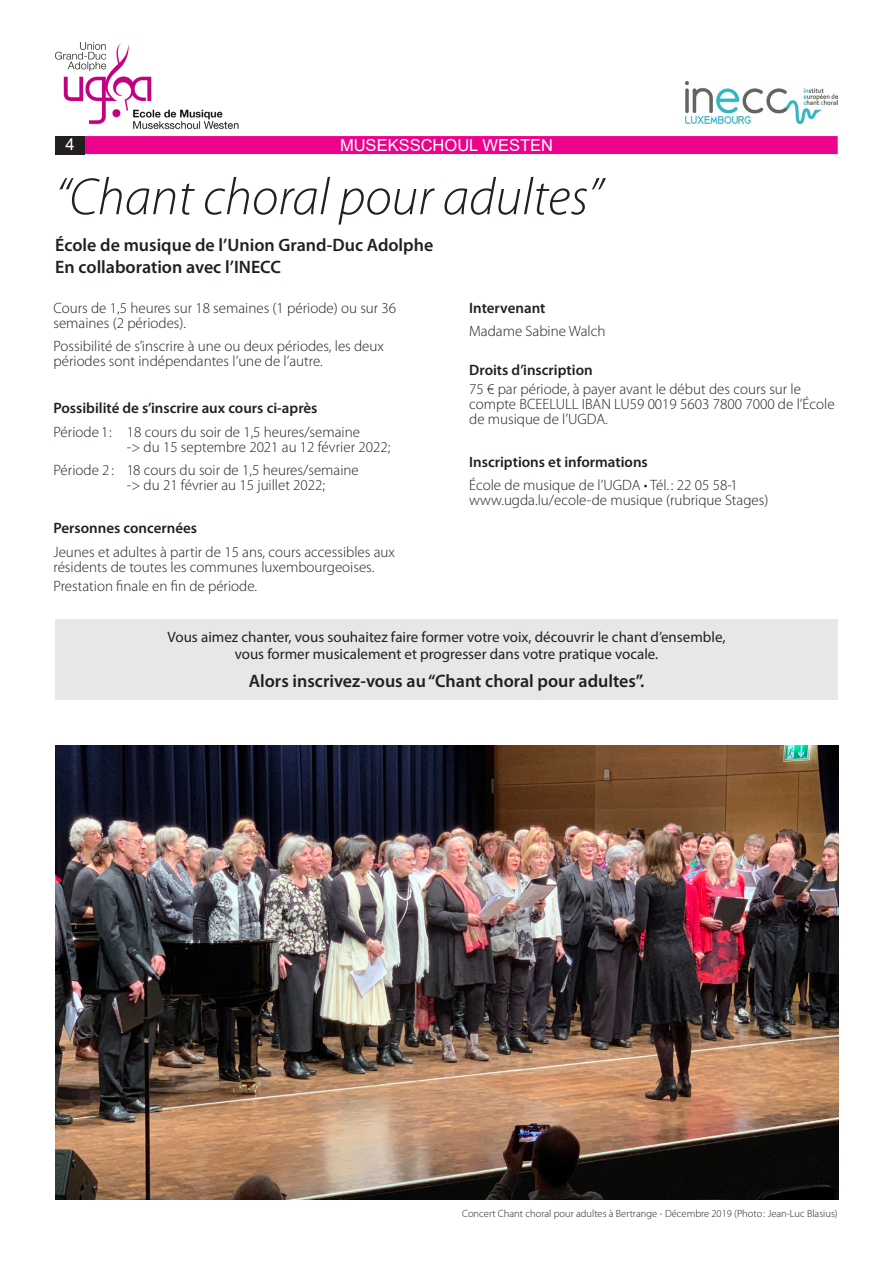
<style>
.page{position:relative;width:893px;height:1263px;background:#fff}
.page>*{position:absolute;margin:0;border:0;box-sizing:border-box;transform-origin:0 0}
.Titre_1{font:italic 300 52.5px "Myriad Pro";color:#231f20}
.texte_courant{font:600 18px "Myriad Pro";color:#231f20}
.t1{font:16.5px "Arial";color:#fff}
.texte_courant-2{font:300 15px/15px "Myriad Pro";color:#231f20}
.texte_courant-3{font:15px/16.5px "Myriad Pro";color:#231f20;text-align:center}
.texte_courant-4{font:600 15px "Myriad Pro";color:#231f20}
.texte_courant-5{font:300 10.5px "Myriad Pro";color:#231f20}
</style>
<div class="page">
<div style="left:84px;top:136px;width:754px;height:18px;background:#ed028c"></div>
<div style="left:55px;top:136px;width:30px;height:18px;background:#231f20"></div>
<img style="left:55px;top:43px;width:184px;height:87px">
<img style="left:686px;top:81px;width:152px;height:43px">
<div style="left:55px;top:619px;width:783px;height:80px;background:#e6e7e9"></div>
<img style="left:56px;top:746px;width:782px;height:453px">
<p class="t1" style="left:66px;top:133px;width:11px">4</p>
<p class="t1" style="left:340px;top:134px;width:215px">MUSEKSSCHOUL WESTEN</p>
<p class="Titre_1" style="left:55px;top:165px;width:549px">“Chant choral pour adultes”</p>
<p class="texte_courant" style="left:55px;top:234px;width:380px">École de musique de l’Union Grand-Duc Adolphe</p>
<p class="texte_courant" style="left:55px;top:256px;width:227px">En collaboration avec l’INECC</p>
<p class="texte_courant-2" style="left:53px;top:300px;width:344px">Cours de 1,5 heures sur 18 semaines (1 période) ou sur 36 semaines (2 périodes).</p>
<p class="texte_courant-2" style="left:53px;top:339px;width:332px">Possibilité de s’inscrire à une ou deux périodes, les deux périodes sont indépendantes l’une de l’autre.</p>
<p class="texte_courant-4" style="left:53px;top:399px;width:266px">Possibilité de s’inscrire aux cours ci-après</p>
<p class="texte_courant-2" style="left:127px;top:424px;width:265px;text-indent:-73px">Période 1: 18 cours du soir de 1,5 heures/semaine<br>-&gt; du 15 septembre 2021 au 12 février 2022;</p>
<p class="texte_courant-2" style="left:127px;top:463px;width:233px;text-indent:-73px">Période 2 : 18 cours du soir de 1,5 heures/semaine -&gt; du 21 février au 15 juillet 2022;</p>
<p class="texte_courant-4" style="left:53px;top:518px;width:145px">Personnes concernées</p>
<p class="texte_courant-2" style="left:53px;top:544px;width:343px">Jeunes et adultes à partir de 15 ans, cours accessibles aux résidents de toutes les communes luxembourgeoises.</p>
<p class="texte_courant-2" style="left:53px;top:579px;width:205px">Prestation finale en fin de période.</p>
<p class="texte_courant-4" style="left:469px;top:298px;width:78px">Intervenant</p>
<p class="texte_courant-2" style="left:469px;top:324px;width:138px">Madame Sabine Walch</p>
<p class="texte_courant-4" style="left:469px;top:360px;width:125px">Droits d’inscription</p>
<p class="texte_courant-2" style="left:469px;top:382px;width:367px">75 € par période, à payer avant le début des cours sur le compte BCEELULL IBAN LU59 0019 5603 7800 7000 de l’École de musique de l’UGDA.</p>
<p class="texte_courant-4" style="left:469px;top:452px;width:180px">Inscriptions et informations</p>
<p class="texte_courant-2" style="left:469px;top:478px;width:301px">École de musique de l’UGDA • Tél. : 22 05 58-1 www.ugda.lu/ecole-de musique (rubrique Stages)</p>
<p class="texte_courant-3" style="left:168px;top:629px;width:559px">Vous aimez chanter, vous souhaitez faire former votre voix, découvrir le chant d’ensemble, vous former musicalement et progresser dans votre pratique vocale.</p>
<p class="texte_courant" style="left:249px;top:669px;width:397px">Alors inscrivez-vous au “Chant choral pour adultes”.</p>
<p class="texte_courant-5" style="left:462px;top:1208px;width:377px">Concert Chant choral pour adultes à Bertrange - Décembre 2019 (Photo: Jean-Luc Blasius)</p>
</div>
